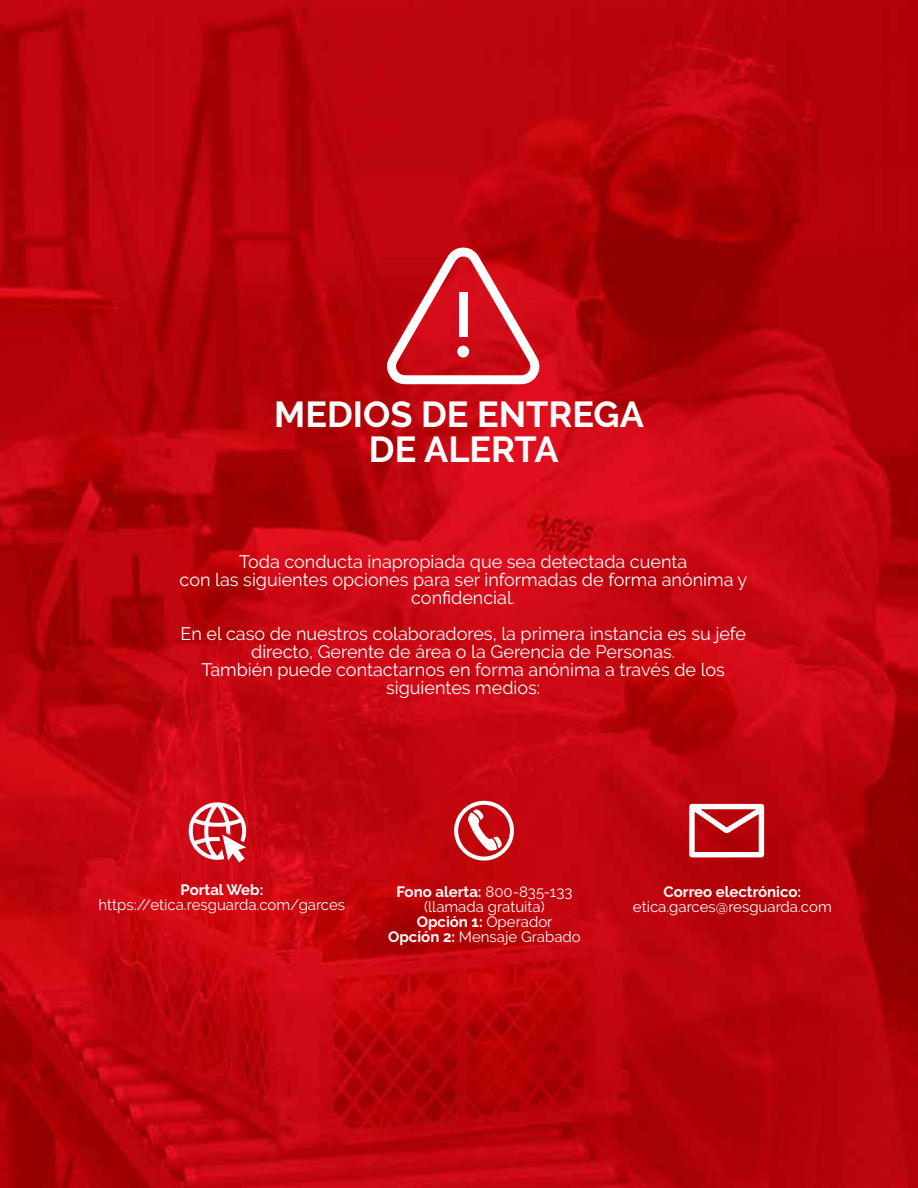
<style>
.page{position:relative;width:918px;height:1188px;background:#fff}
.page>*{position:absolute;margin:0;border:0;box-sizing:border-box;transform-origin:0 0}
.t1{font:700 36px/34.5px "Raleway";color:#fff;text-align:center}
.t2{font:18px/18px "Raleway";color:#fffdfd;text-align:center}
.t3{font:15px/15px "Raleway";color:#fffdfd;text-align:center}
.t4{font:700 15px "Raleway";color:#fffdfd}
.s1{font-weight:700}
</style>
<div class="page">
<img style="left:0;top:0;width:918px;height:1188px">
<svg style="left:387px;top:246px;width:154px;height:138px"></svg>
<div style="left:459px;top:292px;width:9px;height:45px;background:#fff"></div>
<div style="left:457px;top:346px;width:12px;height:12px;background:#fff;border-radius:50%"></div>
<svg style="left:186px;top:800px;width:62px;height:62px"></svg>
<svg style="left:454px;top:801px;width:60px;height:60px"></svg>
<svg style="left:689px;top:804px;width:75px;height:53px"></svg>
<h1 class="t1" style="left:274px;top:398px;width:371px">MEDIOS DE ENTREGA<br>DE ALERTA</h1>
<p class="t2" style="left:180px;top:553px;width:569px">Toda conducta inapropiada que sea detectada cuenta<br>con las siguientes opciones para ser informadas de forma anónima y confidencial.</p>
<p class="t2" style="left:181px;top:625px;width:567px">En el caso de nuestros colaboradores, la primera instancia es su jefe directo, Gerente de área o la Gerencia de Personas.<br>También puede contactarnos en forma anónima a través de los siguientes medios:</p>
<p class="t4" style="left:180px;top:882px;width:84px">Portal Web:</p>
<p class="t3" style="left:99px;top:898px;width:248px">https://etica.resguarda.com/garces</p>
<p class="t3" style="left:388px;top:884px;width:194px"><span class="s1">Fono alerta:</span> 800-835-133 (llamada gratuita)<br><span class="s1">Opción 1:</span> Operador<br><span class="s1">Opción 2:</span> Mensaje Grabado</p>
<p class="t4" style="left:664px;top:883px;width:139px">Correo electrónico:</p>
<p class="t3" style="left:633px;top:899px;width:200px">etica.garces@resguarda.com</p>
</div>
